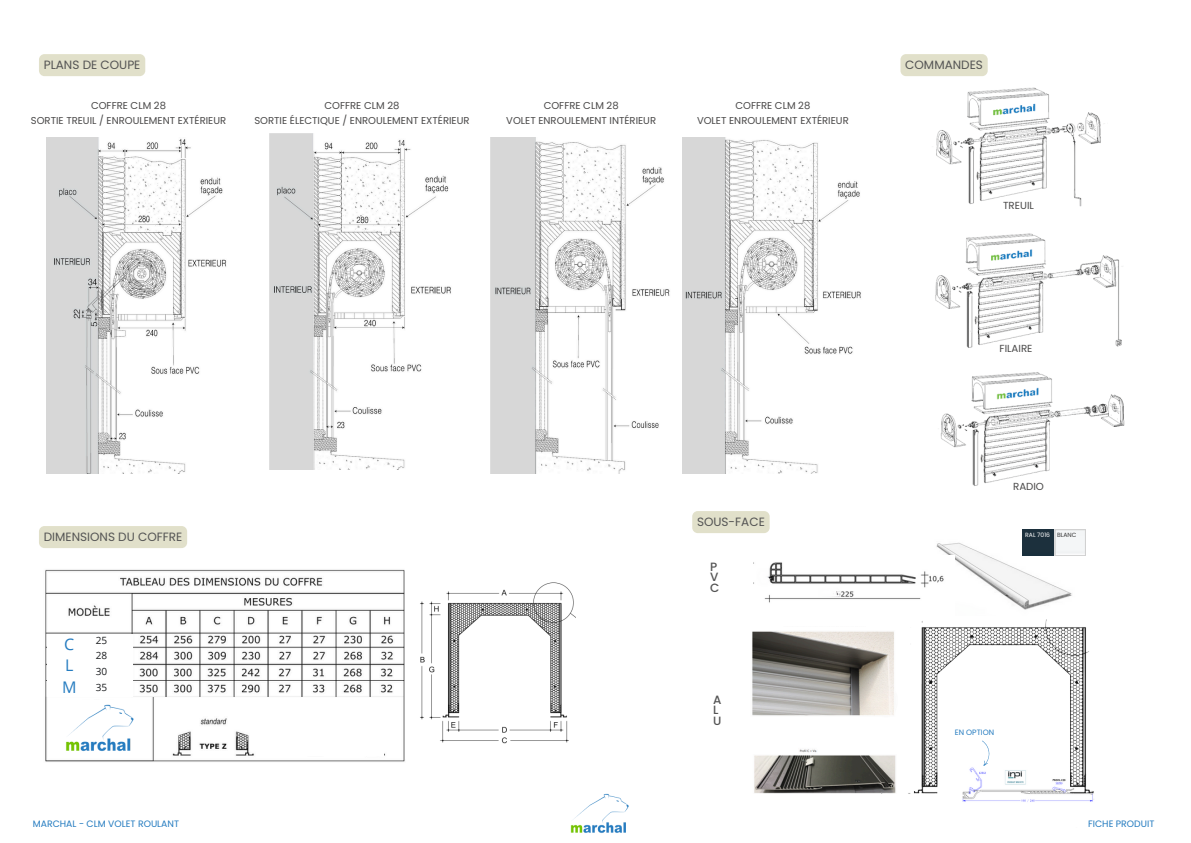
<style>
.page{position:relative;width:1191px;height:843px;background:#fff}
.page>*{position:absolute;margin:0;border:0;box-sizing:border-box;transform-origin:0 0}
.t1{font:16px/21.8px "Open Sans";color:#257cc0}
.t2{font:12px "Poppins";color:#545454}
.t3{font:500 12px/10.5px "Poppins";color:#545454}
.t4{font:10.2px "Poppins";color:#4a4949}
.t5{font:10px/15px "Poppins";color:#4a4949;text-align:center}
.t6{font:10px "Open Sans";color:#1b1d1f}
.t7{font:9.3px "Poppins";color:#257cc0}
.t8{font:7.7px "Poppins";color:#257cc0}
.t9{font:6px "Poppins";color:#fff}
.t10{font:6px "Poppins";color:#393939}
</style>
<div class="page">
<img style="left:46px;top:137px;width:181px;height:336px">
<img style="left:269px;top:133px;width:182px;height:336px">
<img style="left:490px;top:137px;width:180px;height:336px">
<img style="left:682px;top:137px;width:179px;height:336px">
<img style="left:45px;top:569px;width:360px;height:77px">
<img style="left:45px;top:646px;width:360px;height:34px">
<img style="left:45px;top:680px;width:360px;height:17px">
<img style="left:45px;top:697px;width:360px;height:64px">
<div style="left:50px;top:699px;width:100px;height:56px;background:#fff"></div>
<img style="left:66px;top:693px;width:69px;height:69px">
<div style="left:268px;top:699px;width:116px;height:56px;background:#fff"></div>
<div style="left:47px;top:633px;width:85px;height:63px;background:#fff"></div>
<div style="left:181px;top:700px;width:203px;height:12px;background:#fff"></div>
<img style="left:420px;top:582px;width:155px;height:162px">
<div style="left:39px;top:54px;width:106px;height:22px;background:#e1e0ca;border-radius:6px"></div>
<div style="left:39px;top:526px;width:148px;height:22px;background:#e1e0ca;border-radius:6px"></div>
<div style="left:900px;top:54px;width:87px;height:22px;background:#e1e0ca;border-radius:6px"></div>
<img style="left:936px;top:87px;width:169px;height:119px">
<img style="left:935px;top:233px;width:188px;height:115px">
<img style="left:940px;top:372px;width:185px;height:114px">
<img style="left:570px;top:793px;width:59px;height:40px">
<img style="left:752px;top:631px;width:107px;height:162px">
<img style="left:936px;top:539px;width:139px;height:37px">
<img style="left:753px;top:555px;width:200px;height:48px">
<img style="left:859px;top:576px;width:235px;height:226px">
<svg style="left:981px;top:740px;width:10px;height:25px"></svg>
<img style="left:1022px;top:529px;width:30px;height:26px">
<svg style="left:1054px;top:529px;width:31px;height:26px"></svg>
<div style="left:692px;top:511px;width:77px;height:22px;background:#e1e0ca;border-radius:6px"></div>
<p class="t2" style="left:44px;top:57px;width:98px">PLANS DE COUPE</p>
<h4 class="t5" style="left:31px;top:98px;width:197px">COFFRE CLM 28<br>SORTIE TREUIL / ENROULEMENT EXTÉRIEUR</h4>
<p class="t5" style="left:254px;top:98px;width:216px">COFFRE CLM 28<br>SORTIE ÉLECTIQUE / ENROULEMENT EXTÉRIEUR</p>
<h3 class="t5" style="left:506px;top:98px;width:151px">COFFRE CLM 28<br>VOLET ENROULEMENT INTÉRIEUR</h3>
<p class="t5" style="left:697px;top:98px;width:153px">COFFRE CLM 28<br>VOLET ENROULEMENT EXTÉRIEUR</p>
<p class="t2" style="left:44px;top:528px;width:140px">DIMENSIONS DU COFFRE</p>
<h3 class="t1" style="left:62px;top:632px;width:16px">C<br>L<br>M</h3>
<p class="t6" style="left:96px;top:633px;width:13px">25</p>
<h4 class="t6" style="left:96px;top:663px;width:13px">30</h4>
<p class="t6" style="left:96px;top:680px;width:13px">35</p>
<h4 class="t6" style="left:96px;top:648px;width:13px">28</h4>
<p class="t2" style="left:697px;top:513px;width:69px">SOUS-FACE</p>
<p class="t3" style="left:710px;top:561px;width:11px">P<br>V<br>C</p>
<h3 class="t3" style="left:713px;top:693px;width:10px">A<br>L<br>U</h3>
<p class="t2" style="left:905px;top:57px;width:79px">COMMANDES</p>
<p class="t4" style="left:1003px;top:198px;width:32px">TREUIL</p>
<p class="t4" style="left:999px;top:341px;width:34px">FILAIRE</p>
<h1 class="t4" style="left:1012px;top:479px;width:32px">RADIO</h1>
<p class="t9" style="left:1025px;top:531px;width:26px">RAL 7016</p>
<h4 class="t10" style="left:1056px;top:531px;width:21px">BLANC</h4>
<p class="t8" style="left:954px;top:726px;width:41px">EN OPTION</p>
<p class="t7" style="left:33px;top:817px;width:148px">MARCHAL - CLM VOLET ROULANT</p>
<p class="t7" style="left:1087px;top:817px;width:68px">FICHE PRODUIT</p>
</div>
